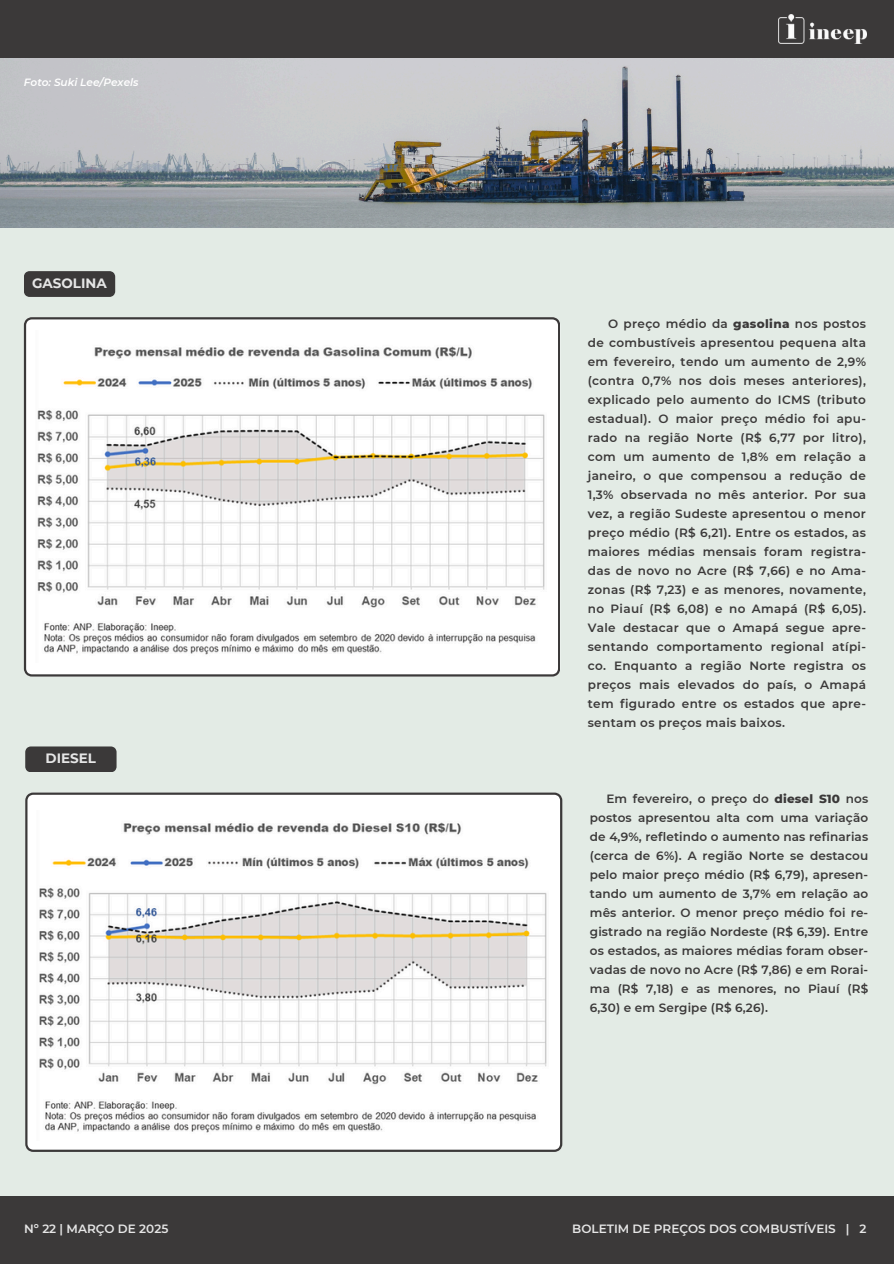
<style>
.page{position:relative;width:894px;height:1264px;background:#fff}
.page>*{position:absolute;margin:0;border:0;box-sizing:border-box;transform-origin:0 0}
.t1{font:700 13.5px "Montserrat";color:#e6e6e6}
.t2{font:600 12px/19px "Montserrat";letter-spacing:.02em;color:#3b3939;text-align:justify}
.t3{font:600 12px "Montserrat";color:#e6e6e6}
.t4{font:italic 600 10.5px "Montserrat";color:#fff}
.s1{font-weight:800}
</style>
<div class="page">
<div style="left:0;top:0;width:893px;height:1263px;background:#e3ebe5"></div>
<div style="left:0;top:0;width:893px;height:58px;background:#3b3939"></div>
<img style="left:778px;top:15px;width:88px;height:29px">
<div style="left:0;top:1195px;width:893px;height:68px;background:#3b3939"></div>
<svg style="left:24px;top:271px;width:91px;height:26px;background:#3e3c3c"></svg>
<svg style="left:24px;top:317px;width:535px;height:359px;background:#dedede"></svg>
<img style="left:36px;top:331px;width:510px;height:331px">
<div style="left:25px;top:746px;width:91px;height:26px;background:#3b3939"></div>
<svg style="left:25px;top:792px;width:537px;height:359px;background:#e2e2e2"></svg>
<img style="left:37px;top:810px;width:511px;height:330px">
<img style="left:0;top:58px;width:893px;height:169px">
<div style="left:16px;top:63px;width:245px;height:53px;background:#c6c8ca"></div>
<h1 class="t4" style="left:24px;top:76px;width:116px">Foto: Suki Lee/Pexels</h1>
<p class="t1" style="left:32px;top:275px;width:76px">GASOLINA</p>
<h1 class="t1" style="left:46px;top:750px;width:52px">DIESEL</h1>
<p class="t2" style="left:587px;top:314px;width:279px;text-indent:20px">O preço médio da <span class="s1">gasolina</span> nos postos de combustíveis apresentou pequena alta em fevereiro, tendo um aumento de 2,9% (contra 0,7% nos dois meses anteriores), explicado pelo aumento do ICMS (tributo estadual). O maior preço médio foi apu&shy;rado na região Norte (R$ 6,77 por litro), com um aumento de 1,8% em relação a janeiro, o que compensou a redução de 1,3% observada no mês anterior. Por sua vez, a região Sudeste apresentou o menor preço médio (R$ 6,21). Entre os estados, as maiores médias mensais foram registra&shy;das de novo no Acre (R$ 7,66) e no Ama&shy;zonas (R$ 7,23) e as menores, novamente, no Piauí (R$ 6,08) e no Amapá (R$ 6,05).<br>Vale destacar que o Amapá segue apre&shy;sentando comportamento regional atípi&shy;co. Enquanto a região Norte registra os preços mais elevados do país, o Amapá tem figurado entre os estados que apre&shy;sentam os preços mais baixos.</p>
<p class="t2" style="left:589px;top:789px;width:280px;text-indent:16px">Em fevereiro, o preço do <span class="s1">diesel S10</span> nos postos apresentou alta com uma variação de 4,9%, refletindo o aumento nas refinarias (cerca de 6%). A região Norte se destacou pelo maior preço médio (R$ 6,79), apresen&shy;tando um aumento de 3,7% em relação ao mês anterior. O menor preço médio foi re&shy;gistrado na região Nordeste (R$ 6,39). Entre os estados, as maiores médias foram obser&shy;vadas de novo no Acre (R$ 7,86) e em Rorai&shy;ma (R$ 7,18) e as menores, no Piauí (R$ 6,30) e em Sergipe (R$ 6,26).</p>
<p class="t3" style="left:24px;top:1221px;width:146px">Nº 22 | MARÇO DE 2025</p>
<p class="t3" style="left:572px;top:1221px;width:295px">BOLETIM DE PREÇOS DOS COMBUSTÍVEIS | 2</p>
</div>
